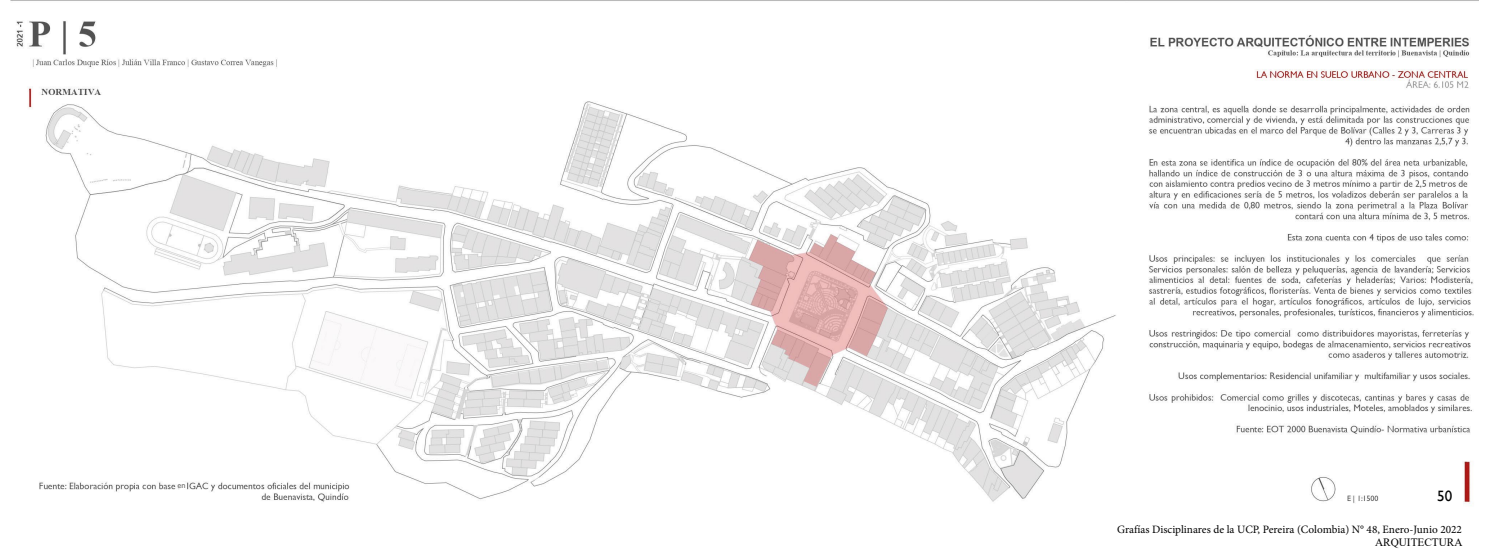
<style>
.page{position:relative;width:1489px;height:553px;background:#fff}
.page>*{position:absolute;margin:0;border:0;box-sizing:border-box;transform-origin:0 0}
.t1{font:15px "Gill Sans";color:#010202}
.t2{font:11.25px "Minion Pro";color:#000}
.t3{font:11.25px "Times New Roman";color:#000}
.t4{font:8.25px "Gill Sans";color:#666665}
</style>
<div class="page">
<img style="left:11px;top:0;width:1467px;height:504px">
<div style="left:1431px;top:484px;width:31px;height:23px;background:#fff"></div>
<svg style="left:176px;top:481px;width:11px;height:9px"></svg>
<p class="t4" style="left:177px;top:481px;width:10px">en</p>
<h1 class="t1" style="left:1436px;top:487px;width:16px">50</h1>
<p class="t2" style="left:1116px;top:522px;width:346px">Grafías Disciplinares de la UCP, Pereira (Colombia) N° 48, Enero-Junio 2022</p>
<p class="t3" style="left:1374px;top:535px;width:89px">ARQUITECTURA</p>
</div>
